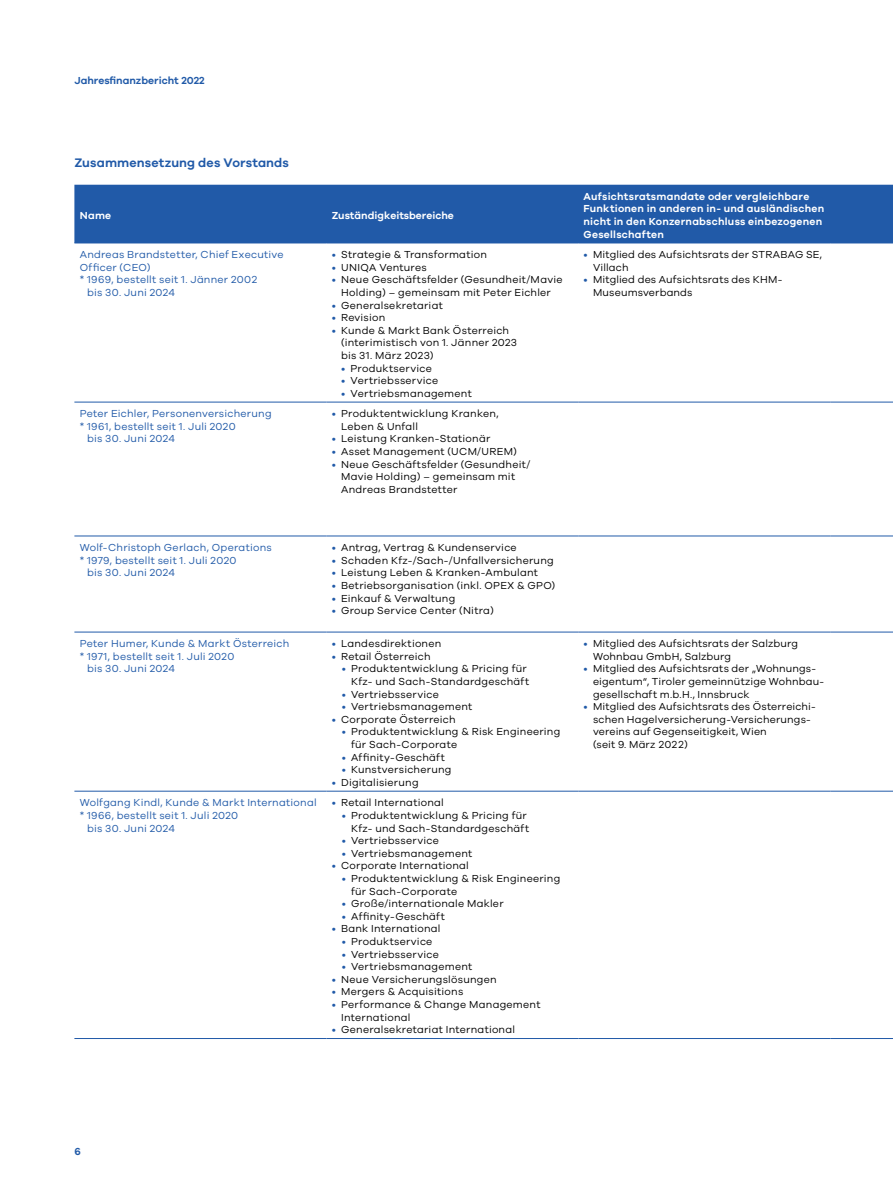
<style>
.page{position:relative;width:893px;height:1191px;background:#fff}
.page>*{position:absolute;margin:0;border:0;box-sizing:border-box;transform-origin:0 0}
.t1{font:600 12.75px "Galano";letter-spacing:.01em;color:#215aa8}
.t2{font:10.5px/12.6px "Galano";letter-spacing:.02em;color:#000}
.t3{font:10.5px "Galano";letter-spacing:.025em;color:#215aa8}
.t4{font:600 10.5px/12.6px "Galano";letter-spacing:.025em;color:#fff}
.t5{font:600 10.5px "Galano";color:#215aa8}
.t6{font:600 10.5px "Galano";color:#fff}
.s1{color:#215aa8}
</style>
<div class="page">
<div style="left:74px;top:185px;width:819px;height:58px;background:#215aa8"></div>
<hr style="left:74px;top:243px;width:252px;height:1px;background:#215aa8">
<hr style="left:326px;top:243px;width:252px;height:1px;background:#215aa8">
<hr style="left:578px;top:243px;width:252px;height:1px;background:#215aa8">
<hr style="left:830px;top:243px;width:63px;height:1px;background:#215aa8">
<hr style="left:74px;top:402px;width:252px;height:1px;background:#215aa8">
<hr style="left:326px;top:402px;width:252px;height:1px;background:#215aa8">
<hr style="left:578px;top:402px;width:252px;height:1px;background:#215aa8">
<hr style="left:830px;top:402px;width:63px;height:1px;background:#215aa8">
<hr style="left:74px;top:536px;width:252px;height:1px;background:#215aa8">
<hr style="left:326px;top:536px;width:252px;height:1px;background:#215aa8">
<hr style="left:578px;top:536px;width:252px;height:1px;background:#215aa8">
<hr style="left:830px;top:536px;width:63px;height:1px;background:#215aa8">
<hr style="left:74px;top:632px;width:252px;height:1px;background:#215aa8">
<hr style="left:326px;top:632px;width:252px;height:1px;background:#215aa8">
<hr style="left:578px;top:632px;width:252px;height:1px;background:#215aa8">
<hr style="left:830px;top:632px;width:63px;height:1px;background:#215aa8">
<hr style="left:74px;top:791px;width:252px;height:1px;background:#215aa8">
<hr style="left:326px;top:791px;width:252px;height:1px;background:#215aa8">
<hr style="left:578px;top:791px;width:252px;height:1px;background:#215aa8">
<hr style="left:830px;top:791px;width:63px;height:1px;background:#215aa8">
<hr style="left:74px;top:1038px;width:252px;height:1px;background:#215aa8">
<hr style="left:326px;top:1038px;width:252px;height:1px;background:#215aa8">
<hr style="left:578px;top:1038px;width:252px;height:1px;background:#215aa8">
<hr style="left:830px;top:1038px;width:63px;height:1px;background:#215aa8">
<p class="t5" style="left:74px;top:74px;width:132px">Jahresfinanzbericht 2022</p>
<p class="t1" style="left:74px;top:155px;width:216px">Zusammensetzung des Vorstands</p>
<p class="t4" style="left:80px;top:209px;width:33px">Name</p>
<p class="t6" style="left:332px;top:209px;width:124px">Zuständigkeitsbereiche</p>
<p class="t3" style="left:80px;top:248px;width:205px">Andreas Brandstetter, Chief Executive</p>
<p class="t3" style="left:80px;top:261px;width:72px">Officer (CEO)</p>
<p class="t3" style="left:80px;top:273px;width:179px">* 1969, bestellt seit 1. Jänner 2002</p>
<p class="t3" style="left:87px;top:286px;width:89px">bis 30. Juni 2024</p>
<p class="t3" style="left:80px;top:407px;width:193px">Peter Eichler, Personenversicherung</p>
<p class="t3" style="left:80px;top:420px;width:157px">* 1961, bestellt seit 1. Juli 2020</p>
<p class="t3" style="left:87px;top:432px;width:89px">bis 30. Juni 2024</p>
<p class="t2" style="left:332px;top:248px;width:157px"><span class="s1">•</span> Strategie &amp; Transformation</p>
<p class="t2" style="left:332px;top:261px;width:97px"><span class="s1">•</span> UNIQA Ventures</p>
<p class="t2" style="left:332px;top:273px;width:232px;text-align:center"><span class="s1">•</span> Neue Geschäftsfelder (Gesundheit/Mavie<br>Holding) – gemeinsam mit Peter Eichler</p>
<p class="t2" style="left:332px;top:298px;width:113px"><span class="s1">•</span> Generalsekretariat</p>
<p class="t2" style="left:332px;top:311px;width:55px"><span class="s1">•</span> Revision</p>
<p class="t2" style="left:341px;top:324px;width:177px;text-indent:-9px"><span class="s1">•</span> Kunde &amp; Markt Bank Österreich (interimistisch von 1. Jänner 2023 bis 31. März 2023)</p>
<p class="t2" style="left:341px;top:361px;width:92px"><span class="s1">•</span> Produktservice</p>
<p class="t2" style="left:341px;top:374px;width:99px"><span class="s1">•</span> Vertriebsservice</p>
<p class="t2" style="left:341px;top:387px;width:132px"><span class="s1">•</span> Vertriebsmanagement</p>
<p class="t2" style="left:341px;top:407px;width:159px;text-indent:-9px"><span class="s1">•</span> Produktentwicklung Kranken,<br>Leben &amp; Unfall</p>
<p class="t2" style="left:332px;top:432px;width:160px"><span class="s1">•</span> Leistung Kranken-Stationär</p>
<p class="t2" style="left:332px;top:445px;width:187px"><span class="s1">•</span> Asset Management (UCM/UREM)</p>
<p class="t2" style="left:341px;top:457px;width:191px;text-indent:-9px"><span class="s1">•</span> Neue Geschäftsfelder (Gesundheit/<br>Mavie Holding) – gemeinsam mit<br>Andreas Brandstetter</p>
<p class="t3" style="left:80px;top:541px;width:194px">Wolf-Christoph Gerlach, Operations</p>
<p class="t3" style="left:80px;top:554px;width:158px">* 1979, bestellt seit 1. Juli 2020</p>
<p class="t3" style="left:87px;top:566px;width:89px">bis 30. Juni 2024</p>
<p class="t2" style="left:332px;top:541px;width:187px"><span class="s1">•</span> Antrag, Vertrag &amp; Kundenservice</p>
<p class="t2" style="left:332px;top:553px;width:224px"><span class="s1">•</span> Schaden Kfz-/Sach-/Unfallversicherung</p>
<p class="t2" style="left:332px;top:566px;width:208px"><span class="s1">•</span> Leistung Leben &amp; Kranken-Ambulant</p>
<p class="t2" style="left:332px;top:579px;width:225px"><span class="s1">•</span> Betriebsorganisation (inkl. OPEX &amp; GPO)</p>
<p class="t2" style="left:332px;top:591px;width:125px"><span class="s1">•</span> Einkauf &amp; Verwaltung</p>
<p class="t2" style="left:332px;top:604px;width:164px"><span class="s1">•</span> Group Service Center (Nitra)</p>
<p class="t3" style="left:80px;top:637px;width:211px">Peter Humer, Kunde &amp; Markt Österreich</p>
<p class="t3" style="left:80px;top:650px;width:156px">* 1971, bestellt seit 1. Juli 2020</p>
<p class="t3" style="left:87px;top:662px;width:89px">bis 30. Juni 2024</p>
<p class="t2" style="left:332px;top:637px;width:111px"><span class="s1">•</span> Landesdirektionen</p>
<p class="t2" style="left:332px;top:649px;width:101px"><span class="s1">•</span> Retail Österreich</p>
<p class="t2" style="left:342px;top:662px;width:189px;text-align:right"><span class="s1">•</span> Produktentwicklung &amp; Pricing für<br>Kfz- und Sach-Standardgeschäft</p>
<p class="t2" style="left:342px;top:687px;width:99px"><span class="s1">•</span> Vertriebsservice</p>
<p class="t2" style="left:342px;top:700px;width:132px"><span class="s1">•</span> Vertriebsmanagement</p>
<p class="t2" style="left:332px;top:712px;width:126px"><span class="s1">•</span> Corporate Österreich</p>
<p class="t2" style="left:351px;top:725px;width:211px;text-indent:-9px"><span class="s1">•</span> Produktentwicklung &amp; Risk Engineering für Sach-Corporate</p>
<p class="t2" style="left:342px;top:750px;width:105px"><span class="s1">•</span> Affinity-Geschäft</p>
<p class="t2" style="left:342px;top:763px;width:111px"><span class="s1">•</span> Kunstversicherung</p>
<p class="t2" style="left:332px;top:775px;width:88px"><span class="s1">•</span> Digitalisierung</p>
<p class="t3" style="left:80px;top:796px;width:238px">Wolfgang Kindl, Kunde &amp; Markt International</p>
<p class="t3" style="left:80px;top:809px;width:160px">* 1966, bestellt seit 1. Juli 2020</p>
<p class="t3" style="left:87px;top:821px;width:89px">bis 30. Juni 2024</p>
<p class="t2" style="left:332px;top:796px;width:114px"><span class="s1">•</span> Retail International</p>
<p class="t2" style="left:342px;top:809px;width:189px;text-align:right"><span class="s1">•</span> Produktentwicklung &amp; Pricing für<br>Kfz- und Sach-Standardgeschäft</p>
<p class="t2" style="left:342px;top:834px;width:99px"><span class="s1">•</span> Vertriebsservice</p>
<p class="t2" style="left:342px;top:846px;width:132px"><span class="s1">•</span> Vertriebsmanagement</p>
<p class="t2" style="left:332px;top:859px;width:139px"><span class="s1">•</span> Corporate International</p>
<p class="t2" style="left:351px;top:872px;width:211px;text-indent:-9px"><span class="s1">•</span> Produktentwicklung &amp; Risk Engineering für Sach-Corporate</p>
<p class="t2" style="left:342px;top:897px;width:163px"><span class="s1">•</span> Große/internationale Makler</p>
<p class="t2" style="left:342px;top:909px;width:105px"><span class="s1">•</span> Affinity-Geschäft</p>
<p class="t2" style="left:332px;top:922px;width:110px"><span class="s1">•</span> Bank International</p>
<p class="t2" style="left:342px;top:935px;width:92px"><span class="s1">•</span> Produktservice</p>
<p class="t2" style="left:342px;top:947px;width:99px"><span class="s1">•</span> Vertriebsservice</p>
<p class="t2" style="left:342px;top:960px;width:132px"><span class="s1">•</span> Vertriebsmanagement</p>
<p class="t2" style="left:332px;top:972px;width:167px"><span class="s1">•</span> Neue Versicherungslösungen</p>
<p class="t2" style="left:332px;top:985px;width:133px"><span class="s1">•</span> Mergers &amp; Acquisitions</p>
<p class="t2" style="left:341px;top:998px;width:201px;text-indent:-9px"><span class="s1">•</span> Performance &amp; Change Management<br>International</p>
<p class="t2" style="left:332px;top:1023px;width:185px"><span class="s1">•</span> Generalsekretariat International</p>
<p class="t4" style="left:584px;top:190px;width:242px">Aufsichtsratsmandate oder vergleichbare Funktionen in anderen in- und ausländischen nicht in den Konzernabschluss einbezogenen Gesellschaften</p>
<p class="t2" style="left:593px;top:248px;width:230px;text-indent:-9px"><span class="s1">•</span> Mitglied des Aufsichtsrats der STRABAG SE,<br>Villach</p>
<p class="t2" style="left:593px;top:273px;width:191px;text-indent:-9px"><span class="s1">•</span> Mitglied des Aufsichtsrats des KHM-<br>Museumsverbands</p>
<p class="t2" style="left:593px;top:637px;width:207px;text-indent:-9px"><span class="s1">•</span> Mitglied des Aufsichtsrats der Salzburg<br>Wohnbau GmbH, Salzburg</p>
<p class="t2" style="left:593px;top:662px;width:233px;text-indent:-9px"><span class="s1">•</span> Mitglied des Aufsichtsrats der „Wohnungs&shy;eigentum“, Tiroler gemeinnützige Wohnbau&shy;gesellschaft m.b.H., Innsbruck</p>
<p class="t2" style="left:593px;top:700px;width:224px;text-indent:-9px"><span class="s1">•</span> Mitglied des Aufsichtsrats des Österreichi&shy;schen Hagelversicherung-Versicherungs&shy;vereins auf Gegenseitigkeit, Wien<br>(seit 9. März 2022)</p>
<p class="t5" style="left:74px;top:1145px;width:8px">6</p>
</div>
